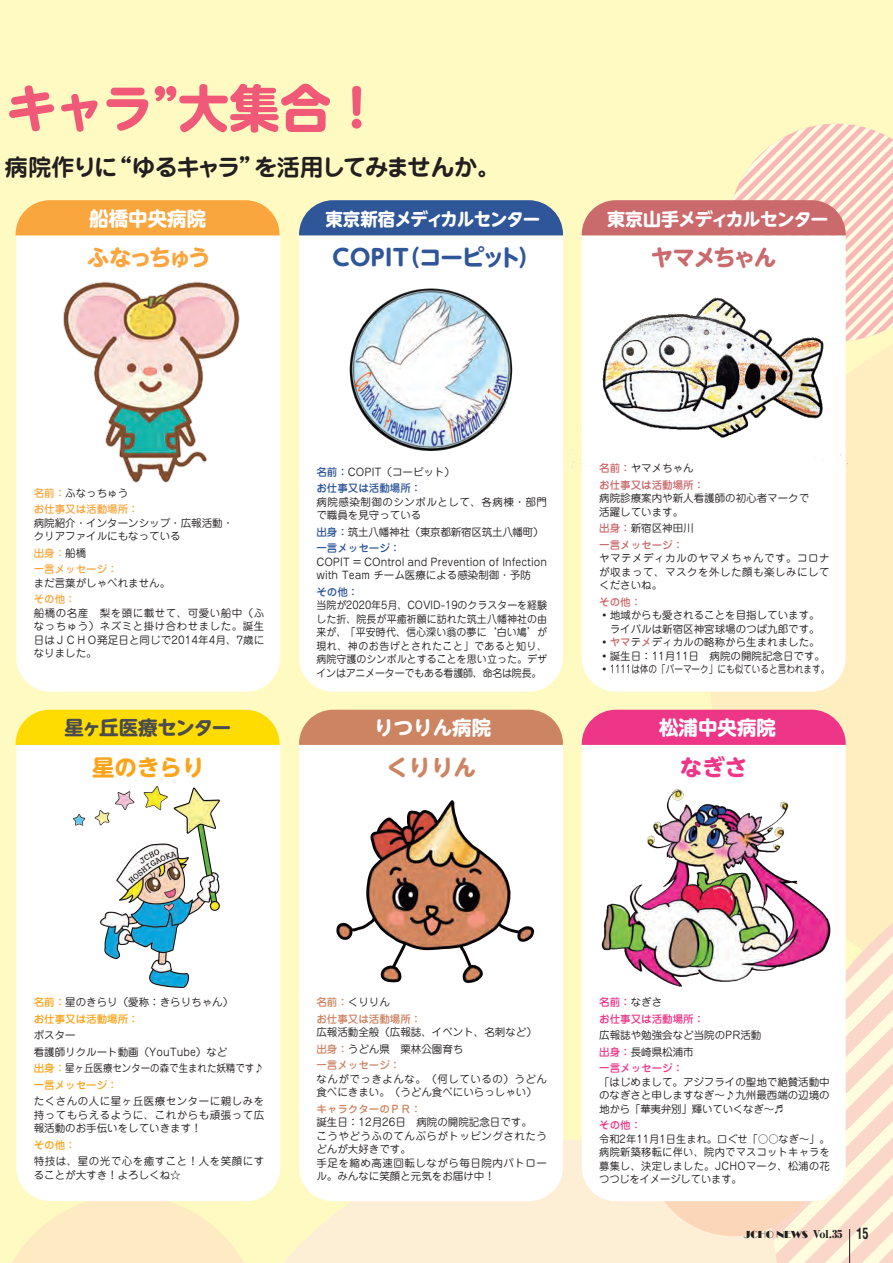
<style>
.page{position:relative;width:893px;height:1263px;background:#fffac1}
.page>*{position:absolute;margin:0;border:0;box-sizing:border-box;transform-origin:0 0}
.t1{font:700 51px "UD Shin M Go Pr 6";letter-spacing:-.03em;color:#f05978}
.t2{font:700 23.4px "Jun 501 Pro";letter-spacing:-.065em;color:#231f20}
.t3{font:700 22.5px "UD Shin M Go Pr 6";letter-spacing:-.025em;color:#2f5699}
.t4{font:700 22.5px "UD Shin M Go Pr 6";letter-spacing:-.12em;color:#faa63f}
.t5{font:700 22.5px "UD Shin M Go Pr 6";letter-spacing:-.085em;color:#ca6a6d}
.t6{font:700 22.5px "UD Shin M Go Pr 6";color:#f9a51b}
.t7{font:700 22.5px "UD Shin M Go Pr 6";color:#cc8462}
.t8{font:700 22.5px "UD Shin M Go Pr 6";color:#ee3689}
.t9{font:700 19.5px "UD Shin M Go Pr 6";color:#fff}
.t10{font:700 19.5px "UD Shin M Go Pr 6";letter-spacing:-.07em;color:#4b4c4d}
.t11{font:700 18px "UD Shin M Go Pr 6";letter-spacing:-.065em;color:#fff}
.t12{font:10.5px/13.5px "Jun 201 Pro";color:#231f20}
.t13{font:10.5px/13.5px "Jun 201 Pro";letter-spacing:.05em;color:#231f20}
.t14{font:10.5px/13.5px "Jun 201 Pro";color:#231f20;text-align:justify;scale:.95 1}
.t15{font:500 10.5px "Jun 34 Pro";color:#cc8462}
.t16{font:500 10.5px/16.5px "Jun 34 Pro";color:#ee3689}
.t17{font:500 10.5px/16.5px "Jun 34 Pro";color:#faa63f}
.t18{font:500 10.5px "Jun 34 Pro";color:#2f5699}
.t19{font:10.5px "Jun 201 Pro";letter-spacing:-.02em;color:#231f20}
.t20{font:500 10.5px "Jun 34 Pro";color:#ca6a6d}
.t21{font:500 10.5px "Jun 34 Pro";color:#f9a51b}
.t22{font:10.5px "Broadway";color:#231f20}
.s1{font-family:"Jun 34 Pro";font-weight:500;color:#faa63f}
.s2{font-family:"Jun 201 Pro";font-weight:400;color:#231f20}
.s3{font-family:"Jun 34 Pro";font-weight:500;color:#2f5699}
.s4{font-family:"Jun 34 Pro";font-weight:500;color:#ca6a6d}
.s5{font-family:"Jun 34 Pro";font-weight:500;color:#f9a51b}
.s6{font-family:"Jun 34 Pro";font-weight:500;color:#cc8462}
.s7{font-family:"Jun 34 Pro";font-weight:500;color:#ee3689}
.s8{font-family:"Ryumin Pro";font-weight:900}
.s9{font-family:"Arena";font-weight:700;font-stretch:condensed;font-size:15px}
</style>
<div class="page">
<svg style="left:280px;top:1139px;width:489px;height:124px;background:#fdefd3"></svg>
<div style="left:708px;top:345px;width:185px;height:498px;background:#feeec0"></div>
<svg style="left:769px;top:843px;width:124px;height:420px"></svg>
<div style="left:646px;top:1061px;width:175px;height:175px;background:#fbd6b8;border-radius:50%"></div>
<hr style="left:849px;top:1229px;width:1px;height:34px;background:#231f20">
<div style="left:16px;top:235px;width:264px;height:457px;background:#fff"></div>
<div style="left:299px;top:235px;width:264px;height:457px;background:#fff"></div>
<div style="left:582px;top:468px;width:264px;height:224px;background:#fff"></div>
<div style="left:16px;top:745px;width:264px;height:453px;background:#fff"></div>
<div style="left:299px;top:745px;width:264px;height:456px;background:#fff"></div>
<img style="left:305px;top:764px;width:258px;height:259px">
<div style="left:582px;top:745px;width:264px;height:456px;background:#fff"></div>
<img style="left:596px;top:789px;width:239px;height:197px">
<img style="left:74px;top:786px;width:146px;height:202px">
<svg style="left:16px;top:200px;width:264px;height:35px;background:#faab46"></svg>
<svg style="left:16px;top:710px;width:264px;height:35px;background:#ffdd0b"></svg>
<svg style="left:299px;top:200px;width:264px;height:35px;background:#3b5f9b"></svg>
<svg style="left:299px;top:710px;width:264px;height:35px;background:#ce8a67"></svg>
<svg style="left:582px;top:124px;width:311px;height:217px"></svg>
<svg style="left:582px;top:710px;width:264px;height:35px;background:#ee408c"></svg>
<img style="left:41px;top:263px;width:225px;height:231px">
<img style="left:574px;top:282px;width:274px;height:186px">
<img style="left:346px;top:285px;width:170px;height:170px">
<svg style="left:13px;top:1144px;width:248px;height:119px"></svg>
<h1 class="t1" style="left:6px;top:64px;width:377px">キャラ”大集合！</h1>
<h2 class="t2" style="left:5px;top:148px;width:497px">病院作りに“ゆるキャラ”を活用してみませんか。</h2>
<h3 class="t9" style="left:89px;top:202px;width:118px">船橋中央病院</h3>
<h3 class="t11" style="left:325px;top:204px;width:216px">東京新宿メディカルセンター</h3>
<h3 class="t11" style="left:607px;top:204px;width:223px">東京山手メディカルセンター</h3>
<h3 class="t4" style="left:87px;top:238px;width:125px">ふなっちゅう</h3>
<h3 class="t3" style="left:332px;top:238px;width:210px">COPIT（コーピット）</h3>
<h3 class="t5" style="left:651px;top:238px;width:127px">ヤマメちゃん</h3>
<p class="t12" style="left:34px;top:485px;width:96px"><span class="s1">名前：</span>ふなっちゅう</p>
<p class="t17" style="left:34px;top:500px;width:106px">お仕事又は活動場所：</p>
<p class="t12" style="left:34px;top:515px;width:201px">病院紹介・インターンシップ・広報活動・クリアファイルにもなっている</p>
<p class="t17" style="left:34px;top:544px;width:85px">出身：<span class="s2">船橋<br></span>一言メッセージ：</p>
<p class="t12" style="left:34px;top:575px;width:138px">まだ言葉がしゃべれません。</p>
<p class="t17" style="left:34px;top:590px;width:43px">その他：</p>
<p class="t12" style="left:34px;top:605px;width:232px;text-align:justify">船橋の名産　梨を頭に載せて、可愛い船中（ふなっちゅう）ネズミと掛け合わせました。誕生日はＪＣＨＯ発足日と同じで2014年4月、7歳になりました。</p>
<p class="t12" style="left:316px;top:464px;width:140px"><span class="s3">名前：</span>COPIT（コーピット）</p>
<p class="t18" style="left:316px;top:480px;width:107px">お仕事又は活動場所：</p>
<p class="t13" style="left:316px;top:494px;width:232px">病院感染制御のシンボルとして、各病棟・部門で職員を見守っている</p>
<p class="t19" style="left:316px;top:523px;width:229px"><span class="s3">出身：</span>筑土八幡神社（東京都新宿区筑土八幡町）</p>
<p class="t18" style="left:316px;top:540px;width:86px">一言メッセージ：</p>
<p class="t12" style="left:316px;top:554px;width:232px">COPIT = COntrol and Prevention of Infection with Team チーム医療による感染制御・予防</p>
<p class="t18" style="left:316px;top:583px;width:44px">その他：</p>
<p class="t14" style="left:316px;top:597px;width:244px">当院が2020年5月、COVID-19のクラスターを経験した折、院長が平癒祈願に訪れた筑土八幡神社の由来が、「平安時代、信心深い翁の夢に‘白い鳩’が現れ、神のお告げとされたこと」であると知り、病院守護のシンボルとすることを思い立った。デザインはアニメーターでもある看護師、命名は院長。</p>
<p class="t12" style="left:599px;top:460px;width:96px"><span class="s4">名前：</span>ヤマメちゃん</p>
<p class="t20" style="left:599px;top:477px;width:106px">お仕事又は活動場所：</p>
<p class="t12" style="left:599px;top:490px;width:212px">病院診療案内や新人看護師の初心者マークで活躍しています。</p>
<p class="t12" style="left:599px;top:520px;width:96px"><span class="s4">出身：</span>新宿区神田川</p>
<p class="t20" style="left:599px;top:536px;width:85px">一言メッセージ：</p>
<p class="t13" style="left:599px;top:550px;width:232px">ヤマテメディカルのヤマメちゃんです。コロナが収まって、マスクを外した顔も楽しみにして</p>
<p class="t20" style="left:599px;top:594px;width:43px">その他：</p>
<p class="t12" style="left:599px;top:607px;width:232px">・地域からも愛されることを目指しています。　ライバルは新宿区神宮球場のつば九郎です。・<span class="s4">ヤマ</span>テ<span class="s4">メ</span>ディカルの略称から生まれました。・誕生日：11月11日　病院の開院記念日です。・1111は体の「パーマーク」にも似ていると言われます。</p>
<h3 class="t10" style="left:64px;top:711px;width:168px">星ヶ丘医療センター</h3>
<h3 class="t9" style="left:374px;top:711px;width:118px">りつりん病院</h3>
<h3 class="t9" style="left:659px;top:711px;width:118px">松浦中央病院</h3>
<h3 class="t6" style="left:92px;top:748px;width:114px">星のきらり</h3>
<h3 class="t7" style="left:386px;top:748px;width:91px">くりりん</h3>
<h3 class="t8" style="left:680px;top:748px;width:69px">なぎさ</h3>
<p class="t12" style="left:34px;top:994px;width:201px"><span class="s5">名前：</span>星のきらり（愛称：きらりちゃん）</p>
<p class="t21" style="left:34px;top:1010px;width:106px">お仕事又は活動場所：</p>
<p class="t12" style="left:34px;top:1026px;width:231px;line-height:16.5px">ポスター<br>看護師リクルート動画（YouTube）など<br><span class="s5">出身：</span>星ヶ丘医療センターの森で生まれた妖精です♪</p>
<p class="t21" style="left:34px;top:1076px;width:85px">一言メッセージ：</p>
<p class="t12" style="left:34px;top:1093px;width:232px;text-align:justify">たくさんの人に星ヶ丘医療センターに親しみを持ってもらえるように、これからも頑張って広報活動のお手伝いをしていきます！</p>
<p class="t21" style="left:34px;top:1136px;width:43px">その他：</p>
<p class="t13" style="left:34px;top:1153px;width:232px">特技は、星の光で心を癒すこと！人を笑顔にすることが大すき！よろしくね☆</p>
<p class="t12" style="left:316px;top:994px;width:75px"><span class="s6">名前：</span>くりりん</p>
<p class="t15" style="left:316px;top:1010px;width:106px">お仕事又は活動場所：</p>
<p class="t12" style="left:316px;top:1023px;width:222px;line-height:16.5px">広報活動全般（広報誌、イベント、名刺など）<span class="s6">出身：</span>うどん県　栗林公園育ち</p>
<p class="t15" style="left:316px;top:1057px;width:85px">一言メッセージ：</p>
<p class="t12" style="left:316px;top:1071px;width:232px">なんがでっきよんな。（何しているの）うどん食べにきまい。（うどん食べにいらっしゃい）</p>
<p class="t15" style="left:316px;top:1100px;width:106px">キャラクターのＰＲ：</p>
<p class="t13" style="left:316px;top:1114px;width:232px">誕生日：12月26日　病院の開院記念日です。<br>こうやどうふのてんぷらがトッピングされたうどんが大好きです。<br>手足を縮め高速回転しながら毎日院内パトロール。みんなに笑顔と元気をお届け中！</p>
<p class="t16" style="left:599px;top:993px;width:106px">名前：<span class="s2">なぎさ<br></span>お仕事又は活動場所：</p>
<p class="t12" style="left:599px;top:1026px;width:164px;line-height:16.5px">広報誌や勉強会など当院のPR活動<span class="s7">出身：</span>長崎県松浦市</p>
<p class="t16" style="left:599px;top:1059px;width:85px">一言メッセージ：</p>
<p class="t12" style="left:599px;top:1074px;width:232px;text-align:justify">「はじめまして。アジフライの聖地で絶賛活動中のなぎさと申しますなぎ～♪九州最西端の辺境の地から「華夷弁別」輝いていくなぎ～♬</p>
<p class="t16" style="left:599px;top:1116px;width:43px">その他：</p>
<p class="t12" style="left:599px;top:1131px;width:232px;text-align:justify">令和2年11月1日生まれ。口ぐせ「○○なぎ～」。病院新築移転に伴い、院内でマスコットキャラを募集し、決定しました。JCHOマーク、松浦の花つつじをイメージしています。</p>
<p class="t22" style="left:744px;top:1228px;width:126px">JCHO NEWS <span class="s8">Vol.35</span> <span class="s9">15</span></p>
</div>
